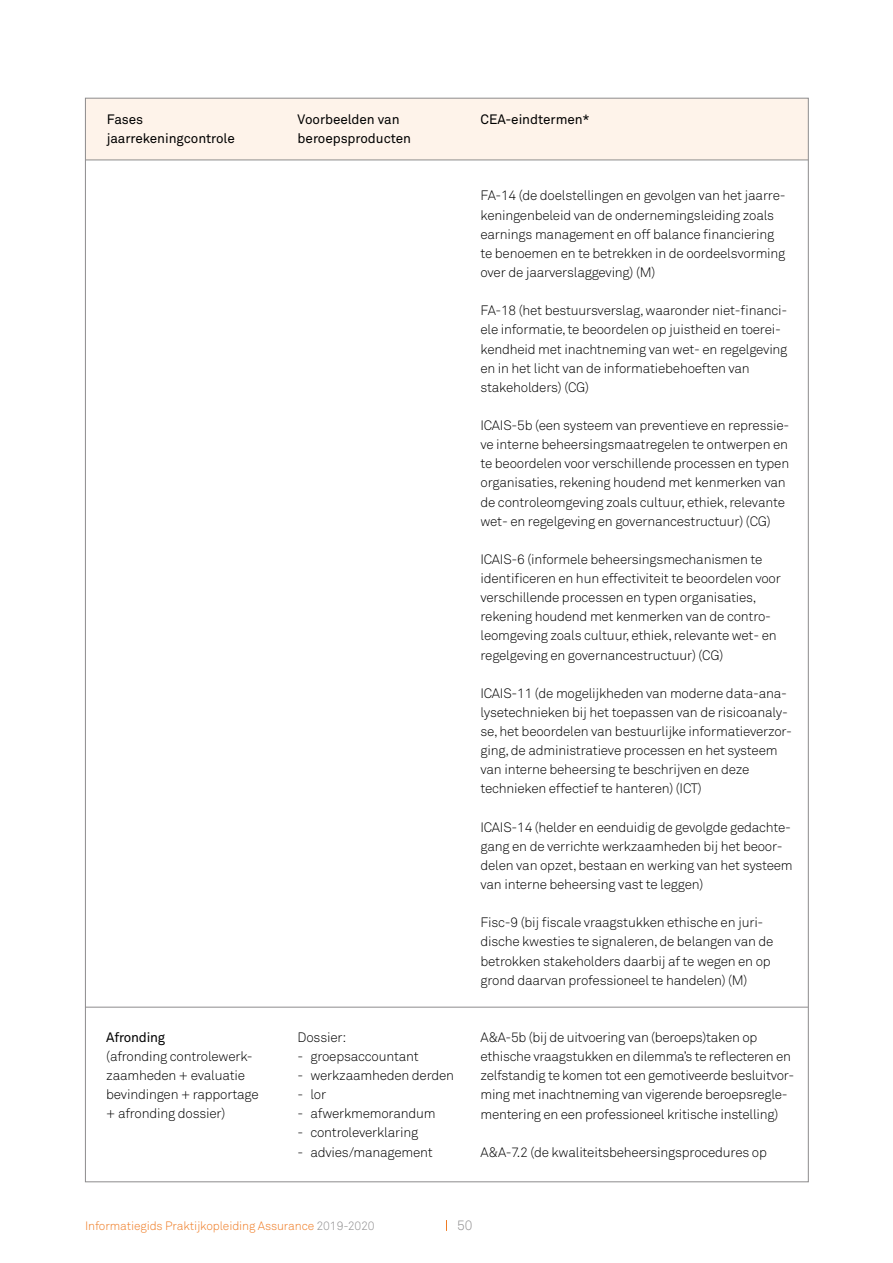
<style>
.page{position:relative;width:893px;height:1263px;background:#fff}
.page>*{position:absolute;margin:0;border:0;box-sizing:border-box;transform-origin:0 0}
.t1{font:300 13.5px/19.2px "Akkurat";letter-spacing:-.015em;color:#000}
.t2{font:13.5px "Akkurat Pro";letter-spacing:-.005em;color:#000}
.t3{font:300 13.5px "Akkurat";color:#8d8c8d}
.t4{font:300 12px "Akkurat";letter-spacing:-.01em;color:#ef7b23}
.s1{color:#8d8c8d}
</style>
<div class="page">
<div style="left:85px;top:98px;width:723px;height:62px;background:#fef3ea"></div>
<hr style="left:85px;top:160px;width:723px;height:1px;background:#8d8c8d">
<hr style="left:85px;top:1007px;width:723px;height:1px;background:#8d8c8d">
<p class="t2" style="left:107px;top:111px;width:38px">Fases</p>
<p class="t2" style="left:107px;top:130px;width:130px">jaarrekeningcontrole</p>
<p class="t2" style="left:106px;top:1029px;width:60px">Afronding</p>
<p class="t1" style="left:106px;top:1046px;width:148px">(afronding controlewerk-</p>
<p class="t1" style="left:106px;top:1066px;width:140px">zaamheden + evaluatie</p>
<p class="t1" style="left:106px;top:1085px;width:154px">bevindingen + rapportage</p>
<p class="t1" style="left:106px;top:1104px;width:121px">+ afronding dossier)</p>
<p class="t2" style="left:298px;top:111px;width:104px">Voorbeelden van</p>
<p class="t2" style="left:298px;top:130px;width:115px">beroepsproducten</p>
<p class="t1" style="left:298px;top:1028px;width:50px">Dossier:</p>
<p class="t1" style="left:298px;top:1047px;width:123px">- groepsaccountant</p>
<p class="t1" style="left:298px;top:1066px;width:158px">- werkzaamheden derden</p>
<p class="t1" style="left:298px;top:1085px;width:30px">- lor</p>
<p class="t1" style="left:298px;top:1104px;width:139px">- afwerkmemorandum</p>
<p class="t1" style="left:298px;top:1123px;width:122px">- controleverklaring</p>
<p class="t1" style="left:298px;top:1142px;width:137px">- advies/management</p>
<p class="t2" style="left:480px;top:111px;width:111px">CEA-eindtermen*</p>
<p class="t1" style="left:480px;top:186px;width:307px">FA-14 (de doelstellingen en gevolgen van het jaarre&shy;keningenbeleid van de ondernemingsleiding zoals earnings management en off balance financiering te benoemen en te betrekken in de oordeelsvorming over de jaarverslaggeving) (M)</p>
<p class="t1" style="left:480px;top:301px;width:308px">FA-18 (het bestuursverslag, waaronder niet-financi&shy;ële informatie, te beoordelen op juistheid en toerei&shy;kendheid met inachtneming van wet- en regelgeving en in het licht van de informatiebehoeften van stakeholders) (CG)</p>
<p class="t1" style="left:480px;top:416px;width:310px">ICAIS-5b (een systeem van preventieve en repressie&shy;ve interne beheersingsmaatregelen te ontwerpen en te beoordelen voor verschillende processen en typen organisaties, rekening houdend met kenmerken van de controleomgeving zoals cultuur, ethiek, relevante wet- en regelgeving en governancestructuur) (CG)</p>
<p class="t1" style="left:480px;top:550px;width:302px">ICAIS-6 (informele beheersingsmechanismen te identificeren en hun effectiviteit te beoordelen voor verschillende processen en typen organisaties, rekening houdend met kenmerken van de contro&shy;leomgeving zoals cultuur, ethiek, relevante wet- en regelgeving en governancestructuur) (CG)</p>
<p class="t1" style="left:480px;top:684px;width:313px">ICAIS-11 (de mogelijkheden van moderne data-ana&shy;lysetechnieken bij het toepassen van de risicoanaly&shy;se, het beoordelen van bestuurlijke informatieverzor&shy;ging, de administratieve processen en het systeem van interne beheersing te beschrijven en deze technieken effectief te hanteren) (ICT)</p>
<p class="t1" style="left:480px;top:818px;width:314px">ICAIS-14 (helder en eenduidig de gevolgde gedachte&shy;gang en de verrichte werkzaamheden bij het beoor&shy;delen van opzet, bestaan en werking van het systeem van interne beheersing vast te leggen)</p>
<p class="t1" style="left:480px;top:913px;width:294px">Fisc-9 (bij fiscale vraagstukken ethische en juri&shy;dische kwesties te signaleren, de belangen van de betrokken stakeholders daarbij af te wegen en op grond daarvan professioneel te handelen) (M)</p>
<p class="t1" style="left:480px;top:1028px;width:315px">A&amp;A-5b (bij de uitvoering van (beroeps)taken op ethische vraagstukken en dilemma’s te reflecteren en zelfstandig te komen tot een gemotiveerde besluitvor&shy;ming met inachtneming van vigerende beroepsregle&shy;mentering en een professioneel kritische instelling)</p>
<p class="t1" style="left:480px;top:1143px;width:288px">A&amp;A-7.2 (de kwaliteitsbeheersingsprocedures op</p>
<p class="t4" style="left:85px;top:1218px;width:291px">Informatiegids Praktijkopleiding Assurance <span class="s1">2019-2020</span></p>
<p class="t3" style="left:457px;top:1217px;width:17px">50</p>
</div>
